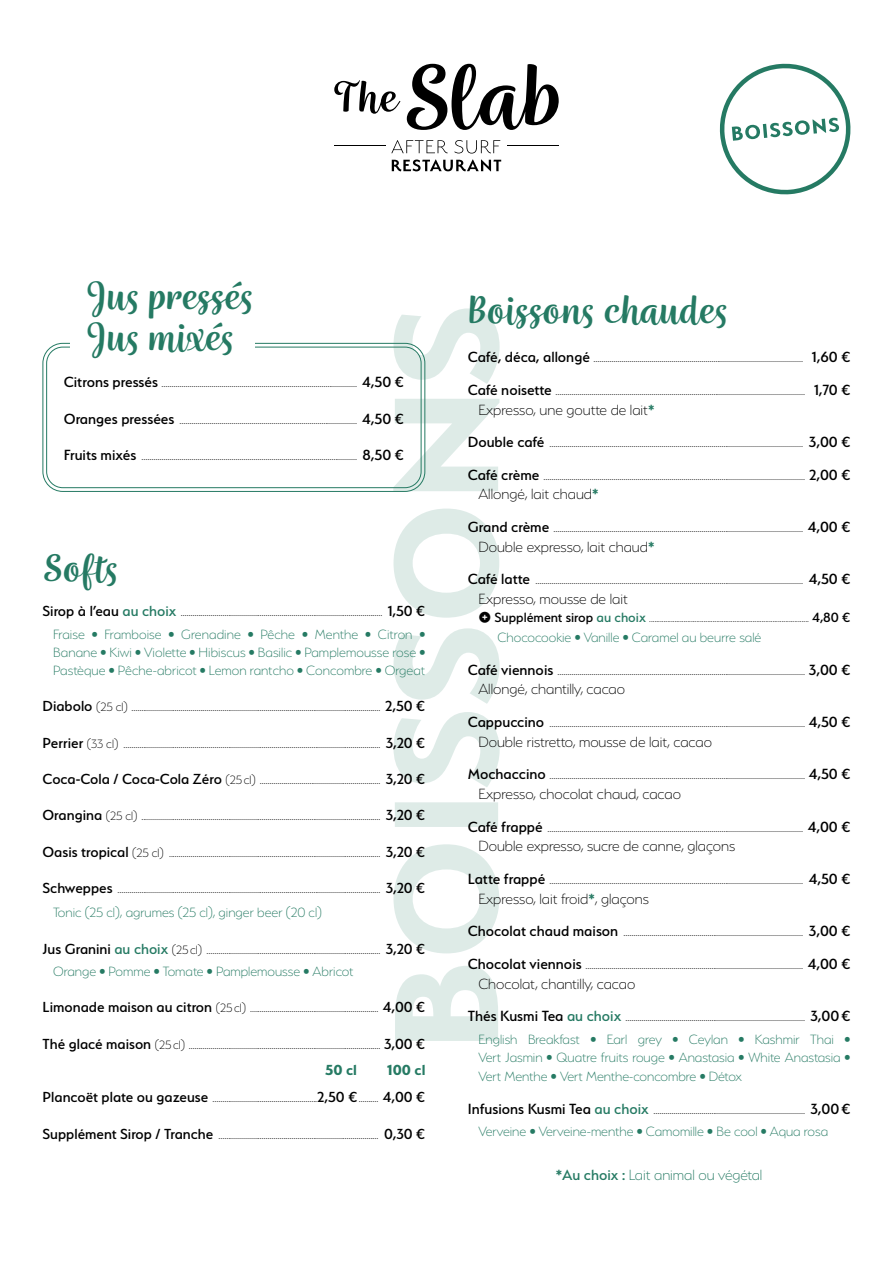
<style>
.page{position:relative;width:893px;height:1263px;background:#fff}
.page>*{position:absolute;margin:0;border:0;box-sizing:border-box;transform-origin:0 0}
.t1{font:500 45px "Wreath";color:#257a63}
.t2{font:500 44.55px "Wreath";color:#257a63}
.t3{font:200 16.5px "Serenity";color:#000}
.t4{font:200 16.5px "Serenity";color:#257a63}
.t5{font:200 16.35px "Serenity";color:#000}
.t6{font:700 16.35px "Serenity";color:#257a63}
.t7{font:200 15px/18px "Serenity";color:#257a63;text-align:justify}
.t8{font:200 15px "Serenity";color:#000}
.s1{font-weight:500}
.s2{font-weight:500;color:#257a63}
.s3{font-size:13.5px}
.s4{font-family:"SF Pro";font-weight:400;font-size:13.5px}
</style>
<div class="page">
<svg style="left:334px;top:80px;width:66px;height:34px"></svg>
<svg style="left:407px;top:64px;width:152px;height:66px"></svg>
<svg style="left:391px;top:140px;width:110px;height:31px"></svg>
<hr style="left:507px;top:146px;width:52px;height:1px;background:#000">
<hr style="left:334px;top:146px;width:52px;height:1px;background:#000">
<svg style="left:393px;top:308px;width:107px;height:733px"></svg>
<svg style="left:719px;top:63px;width:132px;height:132px"></svg>
<div style="left:43px;top:343px;width:382px;height:149px;border:1px solid #257a63;border-radius:20px"></div>
<div style="left:46px;top:347px;width:375px;height:141px;border:1px solid #257a63;border-radius:16px"></div>
<div style="left:70px;top:273px;width:184px;height:77px;background:#fff"></div>
<p class="t1" style="left:87px;top:269px;width:169px">Jus pressés</p>
<p class="t1" style="left:87px;top:309px;width:149px">Jus mixés</p>
<p class="t3" style="left:64px;top:373px;width:342px"><span class="s1">Citrons pressés</span> .................................................................................................. <span class="s1">4,50 €</span></p>
<p class="t3" style="left:64px;top:410px;width:342px"><span class="s1">Oranges pressées</span> ......................................................................................... <span class="s1">4,50 €</span></p>
<p class="t3" style="left:64px;top:447px;width:342px"><span class="s1">Fruits mixés</span> ............................................................................................................ <span class="s1">8,50 €</span></p>
<p class="t2" style="left:43px;top:541px;width:78px">Softs</p>
<p class="t5" style="left:43px;top:603px;width:384px"><span class="s1">Sirop à l’eau</span> <span class="s2">au choix</span> ...................................................................................................... <span class="s1">1,50 €</span></p>
<p class="t7" style="left:53px;top:625px;width:374px">Fraise • Framboise • Grenadine • Pêche • Menthe • Citron • Banane • Kiwi • Violette • Hibiscus • Basilic • Pamplemousse rose • Pastèque • Pêche-abricot • Lemon rantcho • Concombre • Orgeat</p>
<p class="t5" style="left:43px;top:698px;width:384px"><span class="s1">Diabolo</span> <span class="s3">(25 cl)</span> .............................................................................................................................. <span class="s1">2,50 €</span></p>
<p class="t5" style="left:43px;top:734px;width:384px"><span class="s1">Perrier</span> <span class="s3">(33 cl)</span> .................................................................................................................................. <span class="s1">3,20 €</span></p>
<p class="t5" style="left:43px;top:770px;width:384px"><span class="s1">Coca-Cola / Coca-Cola Zéro</span> <span class="s3">(25 cl)</span> ............................................................. <span class="s1">3,20 €</span></p>
<p class="t5" style="left:43px;top:807px;width:384px"><span class="s1">Orangina</span> <span class="s3">(25 cl)</span> ......................................................................................................................... <span class="s1">3,20 €</span></p>
<p class="t5" style="left:43px;top:843px;width:384px"><span class="s1">Oasis tropical</span> <span class="s3">(25 cl)</span> ........................................................................................................... <span class="s1">3,20 €</span></p>
<p class="t5" style="left:43px;top:880px;width:384px"><span class="s1">Schweppes</span> ..................................................................................................................................... <span class="s1">3,20 €</span></p>
<p class="t7" style="left:53px;top:903px;width:270px">Tonic (25 cl), agrumes (25 cl), ginger beer (20 cl)</p>
<p class="t5" style="left:43px;top:940px;width:384px"><span class="s1">Jus Granini</span> <span class="s2">au choix</span> <span class="s3">(25 cl)</span> ........................................................................................ <span class="s1">3,20 €</span></p>
<p class="t7" style="left:53px;top:962px;width:302px">Orange • Pomme • Tomate • Pamplemousse • Abricot</p>
<p class="t5" style="left:43px;top:999px;width:384px"><span class="s1">Limonade maison au citron</span> <span class="s3">(25 cl)</span> ................................................................. <span class="s1">4,00 €</span></p>
<p class="t5" style="left:43px;top:1035px;width:384px"><span class="s1">Thé glacé maison</span> <span class="s3">(25 cl)</span> ................................................................................................. <span class="s1">3,00 €</span></p>
<p class="t6" style="left:325px;top:1060px;width:33px">50 cl</p>
<p class="t6" style="left:387px;top:1061px;width:40px">100 cl</p>
<p class="t5" style="left:43px;top:1089px;width:384px"><span class="s1">Plancoët plate ou gazeuse</span> .....................................................<span class="s1">2,50 €</span>.......... <span class="s1">4,00 €</span></p>
<p class="t5" style="left:43px;top:1125px;width:384px"><span class="s1">Supplément Sirop / Tranche</span> ................................................................................. <span class="s1">0,30 €</span></p>
<p class="t1" style="left:468px;top:283px;width:262px">Boissons chaudes</p>
<p class="t3" style="left:468px;top:349px;width:384px"><span class="s1">Café, déca, allongé</span> ......................................................................................................... <span class="s1">1,60 €</span></p>
<p class="t3" style="left:468px;top:381px;width:384px"><span class="s1">Café noisette</span> ............................................................................................................................. <span class="s1">1,70 €</span></p>
<p class="t3" style="left:478px;top:401px;width:178px">Expresso, une goutte de lait<span class="s2">*</span></p>
<p class="t3" style="left:468px;top:434px;width:384px"><span class="s1">Double café</span> ............................................................................................................................... <span class="s1">3,00 €</span></p>
<p class="t3" style="left:468px;top:466px;width:384px"><span class="s1">Café crème</span> ................................................................................................................................... <span class="s1">2,00 €</span></p>
<p class="t3" style="left:478px;top:486px;width:122px">Allongé, lait chaud<span class="s2">*</span></p>
<p class="t3" style="left:468px;top:518px;width:384px"><span class="s1">Grand crème</span> ............................................................................................................................. <span class="s1">4,00 €</span></p>
<p class="t3" style="left:478px;top:538px;width:178px">Double expresso, lait chaud<span class="s2">*</span></p>
<p class="t3" style="left:468px;top:571px;width:384px"><span class="s1">Café latte</span> ...................................................................................................................................... <span class="s1">4,50 €</span></p>
<p class="t3" style="left:478px;top:591px;width:151px">Expresso, mousse de lait</p>
<p class="t8" style="left:478px;top:610px;width:374px"><span class="s4">+⃝●</span> <span class="s1">Supplément sirop</span> <span class="s2">au choix</span> ........................................................................................ <span class="s1">4,80 €</span></p>
<p class="t7" style="left:497px;top:628px;width:265px">Chococookie • Vanille • Caramel au beurre salé</p>
<p class="t3" style="left:468px;top:661px;width:384px"><span class="s1">Café viennois</span> ............................................................................................................................ <span class="s1">3,00 €</span></p>
<p class="t3" style="left:478px;top:681px;width:148px">Allongé, chantilly, cacao</p>
<p class="t3" style="left:468px;top:713px;width:384px"><span class="s1">Cappuccino</span> ................................................................................................................................ <span class="s1">4,50 €</span></p>
<p class="t3" style="left:478px;top:733px;width:235px">Double ristretto, mousse de lait, cacao</p>
<p class="t3" style="left:468px;top:766px;width:384px"><span class="s1">Mochaccino</span> ................................................................................................................................ <span class="s1">4,50 €</span></p>
<p class="t3" style="left:478px;top:786px;width:204px">Expresso, chocolat chaud, cacao</p>
<p class="t3" style="left:468px;top:818px;width:384px"><span class="s1">Café frappé</span> ................................................................................................................................ <span class="s1">4,00 €</span></p>
<p class="t3" style="left:478px;top:838px;width:258px">Double expresso, sucre de canne, glaçons</p>
<p class="t3" style="left:468px;top:870px;width:384px"><span class="s1">Latte frappé</span> ............................................................................................................................... <span class="s1">4,50 €</span></p>
<p class="t3" style="left:478px;top:890px;width:172px">Expresso, lait froid<span class="s2">*</span>, glaçons</p>
<p class="t3" style="left:468px;top:923px;width:384px"><span class="s1">Chocolat chaud maison</span> .......................................................................................... <span class="s1">3,00 €</span></p>
<p class="t3" style="left:468px;top:955px;width:384px"><span class="s1">Chocolat viennois</span> ............................................................................................................. <span class="s1">4,00 €</span></p>
<p class="t3" style="left:478px;top:975px;width:158px">Chocolat, chantilly, cacao</p>
<p class="t3" style="left:468px;top:1008px;width:384px"><span class="s1">Thés Kusmi Tea</span> <span class="s2">au choix</span> .......................................................................................... <span class="s1">3,00€</span></p>
<p class="t7" style="left:478px;top:1030px;width:374px">English Breakfast • Earl grey • Ceylan • Kashmir Thai •<br>Vert Jasmin • Quatre fruits rouge • Anastasia • White Anastasia •</p>
<p class="t7" style="left:478px;top:1068px;width:265px">Vert Menthe • Vert Menthe-concombre • Détox</p>
<p class="t3" style="left:468px;top:1100px;width:384px"><span class="s1">Infusions Kusmi Tea</span> <span class="s2">au choix</span> ............................................................................ <span class="s1">3,00€</span></p>
<p class="t7" style="left:478px;top:1122px;width:351px">Verveine • Verveine-menthe • Camomille • Be cool • Aqua rosa</p>
<p class="t4" style="left:556px;top:1167px;width:208px"><span class="s1">*Au choix :</span> Lait animal ou végétal</p>
</div>
